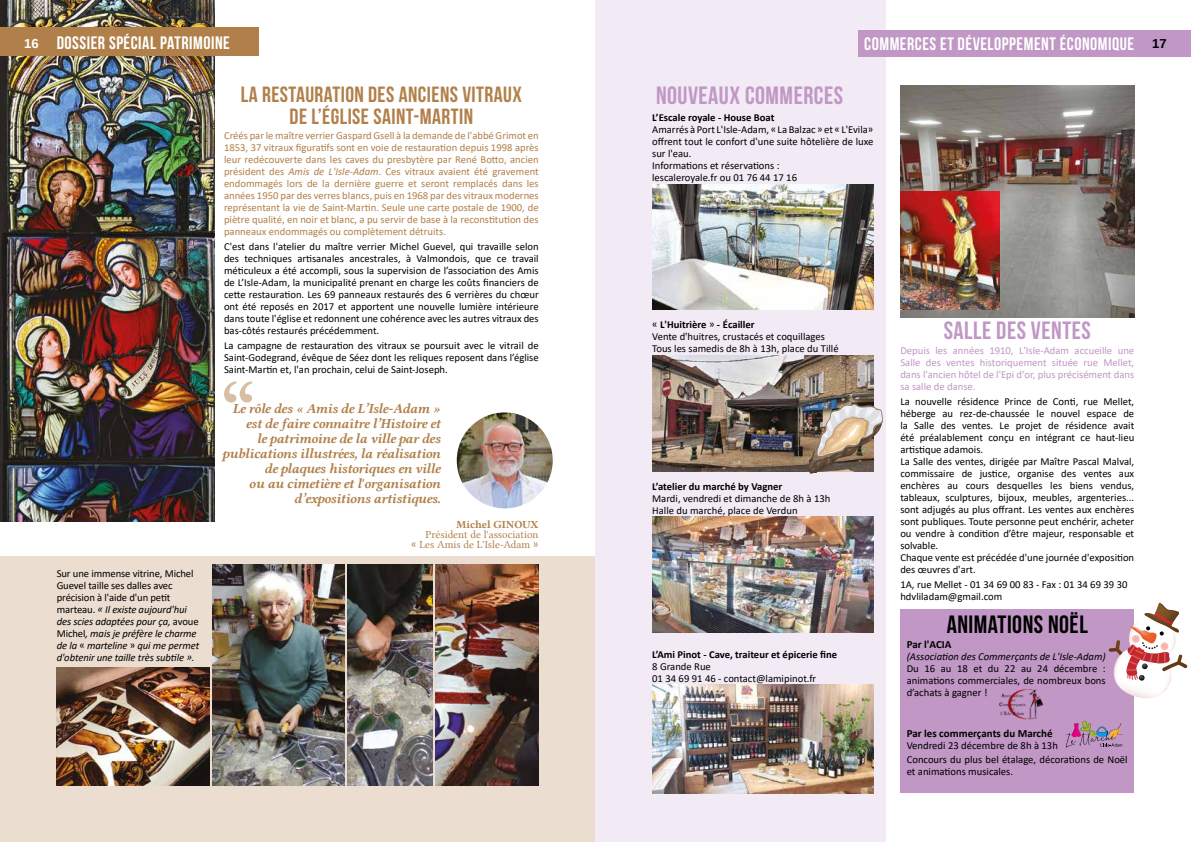
<style>
.page{position:relative;width:1191px;height:842px;background:#fff}
.page>*{position:absolute;margin:0;border:0;box-sizing:border-box;transform-origin:0 0}
.t1{font:25px "Bebas Neue";letter-spacing:.02em;color:#c097c5}
.t2{font:25px "Bebas Neue";letter-spacing:.02em;color:#000}
.t3{font:22px/22.8px "Bebas Neue";letter-spacing:.02em;color:#b1804a;text-align:center}
.t4{font:18px "Bebas Neue";letter-spacing:.03em;color:#fff}
.t5{font:14px/15px "Lin Libertine BI";letter-spacing:-.02em;color:#b1804a;text-align:right}
.t6{font:11px/10px "Lin Libertine";color:#b1804a;text-align:right}
.t7{font:700 11px "Calibri";color:#000}
.t8{font:11px "Lin Libertine B";color:#b1804a}
.t9{font:10.6px/12px "Calibri";color:#000}
.t10{font:10.6px/12px "Calibri";color:#b1804a;text-align:justify}
.t11{font:italic 10.6px/12px "Calibri";letter-spacing:-.01em;color:#000}
.t12{font:10.6px/12px "Calibri";color:#c097c5;text-align:justify}
.t13{font:700 10.6px "Calibri";color:#000}
.s1{font-family:"Liberation Sans";font-weight:700;font-size:13px}
.s2{font-style:italic}
.s3{font-style:normal}
.s4{font-family:"Calibri"}
.s5{font-family:"Liberation Sans";font-weight:700;font-size:13px;color:#000}
.s6{font-weight:700}
</style>
<div class="page">
<div style="left:0;top:556px;width:595px;height:286px;background:#ebddcf"></div>
<img style="left:0;top:0;width:214px;height:521px">
<div style="left:595px;top:0;width:291px;height:842px;background:#f2eaf5"></div>
<div style="left:900px;top:609px;width:234px;height:184px;background:#c097c5"></div>
<div style="left:858px;top:30px;width:333px;height:26px;background:#c097c5"></div>
<img style="left:900px;top:85px;width:234px;height:232px">
<img style="left:900px;top:191px;width:99px;height:118px">
<img style="left:652px;top:184px;width:221px;height:125px">
<img style="left:652px;top:355px;width:221px;height:116px">
<img style="left:652px;top:516px;width:221px;height:117px">
<img style="left:652px;top:684px;width:221px;height:110px">
<div style="left:0;top:28px;width:259px;height:28px;background:#b1804a"></div>
<svg style="left:1108px;top:603px;width:79px;height:95px"></svg>
<img style="left:999px;top:689px;width:45px;height:31px">
<svg style="left:1065px;top:720px;width:58px;height:28px"></svg>
<svg style="left:224px;top:381px;width:28px;height:21px"></svg>
<img style="left:457px;top:412px;width:96px;height:96px;border-radius:48px">
<img style="left:213px;top:565px;width:132px;height:220px">
<img style="left:57px;top:667px;width:153px;height:118px">
<img style="left:436px;top:565px;width:102px;height:220px">
<img style="left:347px;top:565px;width:86px;height:220px">
<img style="left:807px;top:402px;width:76px;height:72px">
<h3 class="t4" style="left:24px;top:33px;width:207px"><span class="s1">16</span> DOSSIER SPÉCIAL PATRIMOINE</h3>
<h2 class="t3" style="left:241px;top:82px;width:282px">LA RESTAURATION DES ANCIENS VITRAUX<br>DE L’ÉGLISE SAINT-MARTIN</h2>
<p class="t10" style="left:224px;top:129px;width:316px">Créés par le maître verrier Gaspard Gsell à la demande de l'abbé Grimot en 1853, 37 vitraux figuratifs sont en voie de restauration depuis 1998 après leur redécouverte dans les caves du presbytère par René Botto, ancien président des <span class="s2">Amis de L'Isle-Adam</span>. Ces vitraux avaient été gravement endommagés lors de la dernière guerre et seront remplacés dans les années 1950 par des verres blancs, puis en 1968 par des vitraux modernes représentant la vie de Saint-Martin. Seule une carte postale de 1900, de piètre qualité, en noir et blanc, a pu servir de base à la reconstitution des panneaux endommagés ou complètement détruits.</p>
<p class="t9" style="left:224px;top:240px;width:316px;text-align:justify">C'est dans l'atelier du maître verrier Michel Guevel, qui travaille selon des techniques artisanales ancestrales, à Valmondois, que ce travail méticuleux a été accompli, sous la supervision de l’association des Amis de L’Isle-Adam, la municipalité prenant en charge les coûts financiers de cette restauration. Les 69 panneaux restaurés des 6 verrières du chœur ont été reposés en 2017 et apportent une nouvelle lumière intérieure dans toute l'église et redonnent une cohérence avec les autres vitraux des bas-côtés restaurés précédemment.</p>
<p class="t9" style="left:224px;top:339px;width:316px;text-align:justify">La campagne de restauration des vitraux se poursuit avec le vitrail de Saint-Godegrand, évêque de Séez dont les reliques reposent dans l’église Saint-Martin et, l'an prochain, celui de Saint-Joseph.</p>
<p class="t5" style="left:223px;top:400px;width:219px">Le rôle des « Amis de L’Isle-Adam » est de faire connaître l’Histoire et<br>le patrimoine de la ville par des publications illustrées, la réalisation de plaques historiques en ville<br>ou au cimetière et l'organisation d’expositions artistiques.</p>
<p class="t11" style="left:57px;top:567px;width:144px"><span class="s3">Sur une immense vitrine, Michel<br>Guevel taille ses dalles avec précision à l'aide d'un petit marteau.</span> « Il existe aujourd'hui des scies adaptées pour ça, <span class="s3">avoue<br>Michel</span>, mais je préfère le charme de la <span class="s3">«</span> marteline <span class="s3">»</span> qui me permet d'obtenir une taille très subtile ».</p>
<p class="t8" style="left:456px;top:517px;width:83px">Michel GINOUX</p>
<p class="t6" style="left:411px;top:529px;width:129px">Président de l'association<br><span class="s4">«</span> Les Amis de L'Isle-Adam <span class="s4">»</span></p>
<h1 class="t1" style="left:656px;top:82px;width:189px">NOUVEAUX COMMERCES</h1>
<h3 class="t4" style="left:864px;top:34px;width:304px">COMMERCES ET DÉVELOPPEMENT ÉCONOMIQUE <span class="s5">17</span></h3>
<p class="t13" style="left:652px;top:110px;width:124px">L’Escale royale - House Boat</p>
<p class="t9" style="left:652px;top:124px;width:223px">Amarrés à Port L'Isle-Adam, « La Balzac » et « L'Evila» offrent tout le confort d'une suite hôtelière de luxe sur l'eau.<br>Informations et réservations :<br>lescaleroyale.fr ou 01 76 44 17 16</p>
<p class="t9" style="left:652px;top:319px;width:188px">« <span class="s6">L'Huitrière</span> » <span class="s6">- Écailler<br></span>Vente d'huitres, crustacés et coquillages<br>Tous les samedis de 8h à 13h, place du Tillé</p>
<p class="t13" style="left:652px;top:479px;width:132px">L’atelier du marché by Vagner</p>
<p class="t9" style="left:652px;top:492px;width:180px">Mardi, vendredi et dimanche de 8h à 13h<br>Halle du marché, place de Verdun</p>
<p class="t13" style="left:652px;top:646px;width:187px">L’Ami Pinot - Cave, traiteur et épicerie fine</p>
<p class="t9" style="left:652px;top:660px;width:166px">8 Grande Rue<br>01 34 69 91 46 - contact@lamipinot.fr</p>
<h1 class="t1" style="left:943px;top:317px;width:149px">SALLE DES VENTES</h1>
<p class="t12" style="left:900px;top:344px;width:235px">Depuis les années 1910, L'Isle-Adam accueille une Salle des ventes historiquement située rue Mellet, dans l'ancien hôtel de l'Epi d'or, plus précisément dans sa salle de danse.</p>
<p class="t9" style="left:900px;top:395px;width:235px">La nouvelle résidence Prince de Conti, rue Mellet, héberge au rez-de-chaussée le nouvel espace de la Salle des ventes. Le projet de résidence avait été préalablement conçu en intégrant ce haut-lieu artistique adamois.<br>La Salle des ventes, dirigée par Maître Pascal Malval, commissaire de justice, organise des ventes aux enchères au cours desquelles les biens vendus, tableaux, sculptures, bijoux, meubles, argenteries... sont adjugés au plus offrant. Les ventes aux enchères sont publiques. Toute personne peut enchérir, acheter ou vendre à condition d’être majeur, responsable et solvable.<br>Chaque vente est précédée d'une journée d'exposition des œuvres d'art.</p>
<p class="t9" style="left:900px;top:578px;width:229px">1A, rue Mellet - 01 34 69 00 83 - Fax : 01 34 69 39 30 hdvliladam@gmail.com</p>
<p class="t7" style="left:906px;top:637px;width:46px">Par l'ACIA</p>
<p class="t11" style="left:906px;top:650px;width:200px">(Association des Commerçants de L'Isle-Adam)</p>
<p class="t9" style="left:906px;top:662px;width:201px;text-align:justify">Du 16 au 18 et du 22 au 24 décembre : animations commerciales, de nombreux bons d’achats à gagner !</p>
<p class="t7" style="left:906px;top:725px;width:147px">Par les commerçants du Marché</p>
<p class="t9" style="left:906px;top:737px;width:222px;line-height:14.8px">Vendredi 23 décembre de 8h à 13h<br>Concours du plus bel étalage, décorations de Noël</p>
<p class="t9" style="left:906px;top:766px;width:108px">et animations musicales.</p>
<h1 class="t2" style="left:946px;top:610px;width:143px">ANIMATIONS NOËL</h1>
</div>
